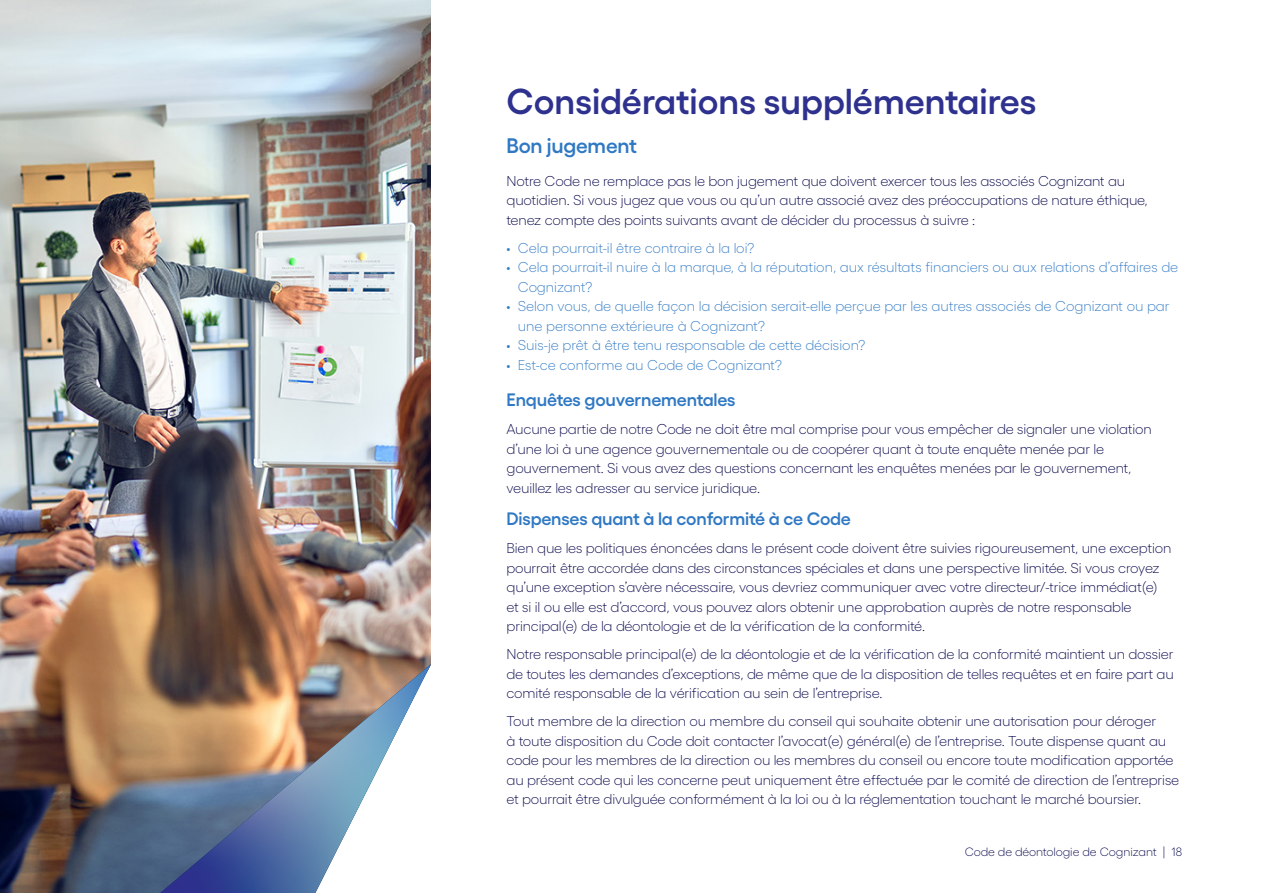
<style>
.page{position:relative;width:1263px;height:893px;background:#fff}
.page>*{position:absolute;margin:0;border:0;box-sizing:border-box;transform-origin:0 0}
.t1{font:600 36px "Gellix";color:#2e318e}
.t2{font:600 21px "Gellix";letter-spacing:-.01em;color:#2f78c4}
.t3{font:600 18px "Gellix";letter-spacing:-.01em;color:#2f78c4}
.t4{font:300 14.25px/19.5px "Gellix";letter-spacing:-.01em;color:#000048}
.t5{font:300 14.25px/19.5px "Gellix";color:#2f78c4}
.t6{font:300 12px "Gellix";letter-spacing:-.02em;color:#000048}
</style>
<div class="page">
<img style="left:0;top:0;width:431px;height:893px">
<img style="left:160px;top:664px;width:271px;height:229px">
<p class="t1" style="left:506px;top:73px;width:531px">Considérations supplémentaires</p>
<p class="t2" style="left:506px;top:130px;width:132px">Bon jugement</p>
<p class="t4" style="left:506px;top:170px;width:643px">Notre Code ne remplace pas le bon jugement que doivent exercer tous les associés Cognizant au quotidien. Si vous jugez que vous ou qu’un autre associé avez des préoccupations de nature éthique, tenez compte des points suivants avant de décider du processus à suivre :</p>
<p class="t5" style="left:506px;top:237px;width:249px">• Cela pourrait-il être contraire à la loi?</p>
<p class="t5" style="left:518px;top:256px;width:662px;text-indent:-11px">• Cela pourrait-il nuire à la marque, à la réputation, aux résultats financiers ou aux relations d’affaires de<br>Cognizant?</p>
<p class="t5" style="left:518px;top:295px;width:653px;text-indent:-11px">• Selon vous, de quelle façon la décision serait-elle perçue par les autres associés de Cognizant ou par une personne extérieure à Cognizant?</p>
<p class="t5" style="left:506px;top:334px;width:360px">• Suis-je prêt à être tenu responsable de cette décision?</p>
<p class="t5" style="left:506px;top:354px;width:277px">• Est-ce conforme au Code de Cognizant?</p>
<p class="t3" style="left:506px;top:386px;width:231px">Enquêtes gouvernementales</p>
<p class="t4" style="left:506px;top:418px;width:647px">Aucune partie de notre Code ne doit être mal comprise pour vous empêcher de signaler une violation d’une loi à une agence gouvernementale ou de coopérer quant à toute enquête menée par le gouvernement. Si vous avez des questions concernant les enquêtes menées par le gouvernement, veuillez les adresser au service juridique.</p>
<p class="t3" style="left:506px;top:505px;width:346px">Dispenses quant à la conformité à ce Code</p>
<p class="t4" style="left:506px;top:537px;width:666px">Bien que les politiques énoncées dans le présent code doivent être suivies rigoureusement, une exception pourrait être accordée dans des circonstances spéciales et dans une perspective limitée. Si vous croyez qu’une exception s’avère nécessaire, vous devriez communiquer avec votre directeur/-trice immédiat(e) et si il ou elle est d’accord, vous pouvez alors obtenir une approbation auprès de notre responsable principal(e) de la déontologie et de la vérification de la conformité.</p>
<p class="t4" style="left:506px;top:643px;width:669px;text-align:justify">Notre responsable principal(e) de la déontologie et de la vérification de la conformité maintient un dossier de toutes les demandes d’exceptions, de même que de la disposition de telles requêtes et en faire part au comité responsable de la vérification au sein de l’entreprise.</p>
<p class="t4" style="left:506px;top:710px;width:674px">Tout membre de la direction ou membre du conseil qui souhaite obtenir une autorisation pour déroger<br>à toute disposition du Code doit contacter l’avocat(e) général(e) de l’entreprise. Toute dispense quant au code pour les membres de la direction ou les membres du conseil ou encore toute modification apportée au présent code qui les concerne peut uniquement être effectuée par le comité de direction de l’entreprise et pourrait être divulguée conformément à la loi ou à la réglementation touchant le marché boursier.</p>
<p class="t6" style="left:965px;top:843px;width:219px">Code de déontologie de Cognizant | 18</p>
</div>
